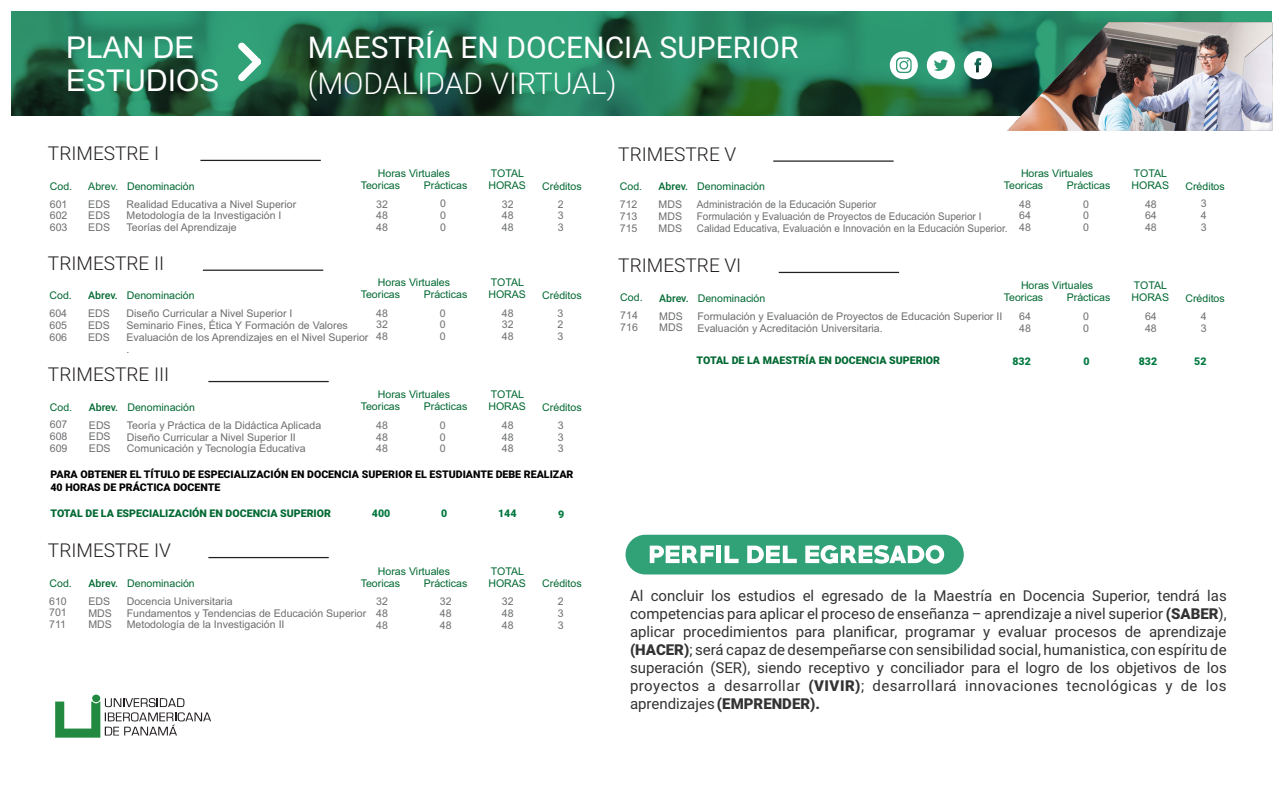
<style>
.page{position:relative;width:1283px;height:788px;background:#fff}
.page>*{position:absolute;margin:0;border:0;box-sizing:border-box;transform-origin:0 0}
.t1{font:30px "Roboto";color:#fff}
.t2{font:300 30px "Roboto";color:#fff}
.t3{font:30px/33.5px "Arial";color:#fff}
.t4{font:300 19px "Roboto";color:#231f20}
.t5{font:15px/18px "Roboto";letter-spacing:.03em;color:#333;text-align:justify}
.t6{font:10.62px/11.9px "Arial";color:#6d6e70;text-align:justify}
.t7{font:10.62px/11.9px "Arial";color:#006831}
.t8{font:10.62px/11.9px "Arial";color:#6d6e70;scale:.94 1}
.t9{font:900 10.62px/12.8px "Roboto";color:#000}
.t10{font:900 10.62px "Roboto";color:#006831}
.t11{font:900 10.62px "Roboto";color:#00783f}
.s1{font-family:"Roboto";font-weight:500}
.s2{color:#6d6e70}
.s3{font-weight:900}
</style>
<div class="page">
<img style="left:11px;top:11px;width:1260px;height:105px">
<svg style="left:238px;top:42px;width:23px;height:39px"></svg>
<img style="left:1009px;top:22px;width:263px;height:109px">
<svg style="left:55px;top:694px;width:156px;height:43px"></svg>
<svg style="left:889px;top:51px;width:103px;height:29px"></svg>
<hr style="left:200px;top:160px;width:121px;height:1px;background:#231f20">
<hr style="left:203px;top:269px;width:120px;height:2px;background:#231f20">
<hr style="left:208px;top:381px;width:121px;height:1px;background:#231f20">
<hr style="left:208px;top:557px;width:121px;height:1px;background:#231f20">
<hr style="left:773px;top:160px;width:120px;height:2px;background:#231f20">
<hr style="left:778px;top:272px;width:121px;height:1px;background:#231f20">
<div style="left:625px;top:534px;width:338px;height:40px;background:#31a178;border-radius:20px"></div>
<svg style="left:649px;top:545px;width:65px;height:18px"></svg>
<div style="left:716px;top:545px;width:5px;height:18px;background:#fff"></div>
<svg style="left:724px;top:545px;width:14px;height:18px"></svg>
<svg style="left:747px;top:545px;width:50px;height:18px"></svg>
<svg style="left:805px;top:545px;width:139px;height:18px"></svg>
<h1 class="t3" style="left:66px;top:33px;width:155px">PLAN DE<br>ESTUDIOS</h1>
<h1 class="t1" style="left:308px;top:35px;width:492px">MAESTRÍA EN DOCENCIA SUPERIOR</h1>
<h1 class="t2" style="left:308px;top:71px;width:310px">(MODALIDAD VIRTUAL)</h1>
<h2 class="t4" style="left:48px;top:146px;width:113px">TRIMESTRE I</h2>
<p class="t7" style="left:88px;top:181px;width:108px">Abrev. Denominación</p>
<p class="t7" style="left:424px;top:180px;width:45px">Prácticas</p>
<p class="t7" style="left:488px;top:168px;width:39px">TOTAL<br>HORAS</p>
<p class="t7" style="left:361px;top:168px;width:91px;text-indent:17px">Horas Virtuales<br>Teoricas</p>
<p class="t7" style="left:50px;top:181px;width:24px">Cod.</p>
<p class="t6" style="left:50px;top:199px;width:19px">601<br>602<br>603</p>
<p class="t7" style="left:542px;top:181px;width:41px">Créditos</p>
<p class="t6" style="left:88px;top:199px;width:23px">EDS EDS EDS</p>
<p class="t6" style="left:127px;top:199px;width:171px;text-align:left">Realidad Educativa a Nivel Superior<br>Metodología de la Investigación I<br>Teorías del Aprendizaje</p>
<p class="t6" style="left:376px;top:199px;width:13px">32<br>48<br>48</p>
<p class="t6" style="left:440px;top:199px;width:7px">0<br>0<br>0</p>
<p class="t6" style="left:502px;top:199px;width:13px">32<br>48<br>48</p>
<p class="t6" style="left:557px;top:199px;width:7px">2<br>3<br>3</p>
<h2 class="t4" style="left:48px;top:255px;width:118px">TRIMESTRE II</h2>
<p class="t7" style="left:88px;top:288px;width:108px;line-height:18px"><span class="s1">Abrev.</span> Denominación<br><span class="s2">EDS</span></p>
<p class="t6" style="left:88px;top:320px;width:23px">EDS<br>EDS</p>
<p class="t6" style="left:126px;top:309px;width:243px;text-align:left">Diseño Curricular a Nivel Superior I<br>Seminario Fines, Ética Y Formación de Valores Evaluación de los Aprendizajes en el Nivel Superior .</p>
<h2 class="t4" style="left:48px;top:367px;width:123px">TRIMESTRE III</h2>
<p class="t7" style="left:89px;top:399px;width:108px;line-height:17.9px"><span class="s1">Abrev.</span> Denominación<br><span class="s2">EDS</span></p>
<p class="t6" style="left:89px;top:431px;width:23px">EDS<br>EDS</p>
<p class="t6" style="left:127px;top:420px;width:196px;text-align:left">Teoría y Práctica de la Didáctica Aplicada<br>Diseño Curricular a Nivel Superior II<br>Comunicación y Tecnología Educativa</p>
<p class="t7" style="left:424px;top:289px;width:45px">Prácticas</p>
<p class="t7" style="left:488px;top:277px;width:39px">TOTAL<br>HORAS</p>
<p class="t7" style="left:361px;top:277px;width:91px;text-indent:17px">Horas Virtuales<br>Teoricas</p>
<p class="t7" style="left:542px;top:290px;width:41px">Créditos</p>
<p class="t7" style="left:49px;top:291px;width:24px">Cod.</p>
<p class="t6" style="left:49px;top:309px;width:19px">604<br>605<br>606</p>
<p class="t6" style="left:376px;top:308px;width:13px">48<br>32<br>48</p>
<p class="t6" style="left:440px;top:308px;width:7px">0<br>0<br>0</p>
<p class="t6" style="left:502px;top:308px;width:13px">48<br>32<br>48</p>
<p class="t6" style="left:557px;top:308px;width:7px">3<br>2<br>3</p>
<p class="t7" style="left:424px;top:401px;width:45px">Prácticas</p>
<p class="t7" style="left:488px;top:389px;width:39px">TOTAL<br>HORAS</p>
<p class="t7" style="left:361px;top:389px;width:91px;text-indent:17px">Horas Virtuales<br>Teoricas</p>
<p class="t7" style="left:50px;top:402px;width:24px">Cod.</p>
<p class="t6" style="left:50px;top:420px;width:19px">607<br>608<br>609</p>
<p class="t7" style="left:542px;top:402px;width:41px">Créditos</p>
<p class="t6" style="left:376px;top:420px;width:13px">48<br>48<br>48</p>
<p class="t6" style="left:440px;top:420px;width:7px">0<br>0<br>0</p>
<p class="t6" style="left:502px;top:420px;width:13px">48<br>48<br>48</p>
<p class="t6" style="left:557px;top:420px;width:7px">3<br>3<br>3</p>
<p class="t9" style="left:50px;top:469px;width:524px">PARA OBTENER EL TÍTULO DE ESPECIALIZACIÓN EN DOCENCIA SUPERIOR EL ESTUDIANTE DEBE REALIZAR<br>40 HORAS DE PRÁCTICA DOCENTE</p>
<p class="t10" style="left:50px;top:509px;width:282px">TOTAL DE LA ESPECIALIZACIÓN EN DOCENCIA SUPERIOR</p>
<p class="t11" style="left:372px;top:509px;width:20px">400</p>
<p class="t11" style="left:441px;top:509px;width:8px">0</p>
<p class="t11" style="left:498px;top:509px;width:20px">144</p>
<p class="t11" style="left:558px;top:509px;width:8px">9</p>
<h2 class="t4" style="left:48px;top:543px;width:124px">TRIMESTRE IV</h2>
<p class="t7" style="left:88px;top:575px;width:108px;line-height:18px"><span class="s1">Abrev.</span> Denominación<br><span class="s2">EDS</span></p>
<p class="t6" style="left:88px;top:608px;width:25px">MDS<br>MDS</p>
<p class="t6" style="left:127px;top:596px;width:241px;text-align:left">Docencia Universitaria<br>Fundamentos y Tendencias de Educación Superior<br>Metodología de la Investigación II</p>
<p class="t7" style="left:424px;top:578px;width:45px">Prácticas</p>
<p class="t7" style="left:488px;top:566px;width:39px">TOTAL<br>HORAS</p>
<p class="t7" style="left:361px;top:566px;width:91px;text-indent:17px">Horas Virtuales<br>Teoricas</p>
<p class="t7" style="left:49px;top:578px;width:24px">Cod.</p>
<p class="t6" style="left:49px;top:596px;width:19px">610<br>701<br>711</p>
<p class="t7" style="left:542px;top:578px;width:41px">Créditos</p>
<p class="t6" style="left:376px;top:596px;width:13px">32<br>48<br>48</p>
<p class="t6" style="left:440px;top:596px;width:13px">32<br>48<br>48</p>
<p class="t6" style="left:502px;top:596px;width:13px">32<br>48<br>48</p>
<p class="t6" style="left:557px;top:596px;width:7px">2<br>3<br>3</p>
<h2 class="t4" style="left:618px;top:146px;width:119px">TRIMESTRE V</h2>
<p class="t7" style="left:658px;top:178px;width:108px;line-height:18px"><span class="s1">Abrev.</span> Denominación<br><span class="s2">MDS</span></p>
<p class="t6" style="left:658px;top:211px;width:25px">MDS<br>MDS</p>
<p class="t8" style="left:697px;top:200px;width:332px">Administración de la Educación Superior<br>Formulación y Evaluación de Proyectos de Educación Superior I<br>Calidad Educativa, Evaluación e Innovación en la Educación Superior.</p>
<h2 class="t4" style="left:618px;top:258px;width:124px">TRIMESTRE VI</h2>
<p class="t7" style="left:659px;top:290px;width:108px;line-height:17.9px"><span class="s1">Abrev.</span> Denominación<br><span class="s2">MDS</span></p>
<p class="t6" style="left:659px;top:322px;width:25px">MDS</p>
<p class="t6" style="left:697px;top:311px;width:306px">Formulación y Evaluación de Proyectos de Educación Superior II<br>Evaluación y Acreditación Universitaria.</p>
<p class="t7" style="left:1066px;top:180px;width:45px">Prácticas</p>
<p class="t7" style="left:1131px;top:168px;width:39px">TOTAL<br>HORAS</p>
<p class="t7" style="left:1003px;top:168px;width:91px;text-indent:17px">Horas Virtuales<br>Teoricas</p>
<p class="t7" style="left:1185px;top:181px;width:41px">Créditos</p>
<p class="t7" style="left:620px;top:182px;width:24px">Cod.</p>
<p class="t6" style="left:620px;top:199px;width:19px">712<br>713<br>715</p>
<p class="t6" style="left:1019px;top:199px;width:13px">48<br>64<br>48</p>
<p class="t6" style="left:1083px;top:199px;width:7px">0<br>0<br>0</p>
<p class="t6" style="left:1145px;top:199px;width:13px">48<br>64<br>48</p>
<p class="t6" style="left:1200px;top:199px;width:7px">3<br>4<br>3</p>
<p class="t7" style="left:1066px;top:292px;width:45px">Prácticas</p>
<p class="t7" style="left:1131px;top:280px;width:39px">TOTAL<br>HORAS</p>
<p class="t7" style="left:1003px;top:280px;width:91px;text-indent:17px">Horas Virtuales<br>Teoricas</p>
<p class="t7" style="left:620px;top:293px;width:24px">Cod.</p>
<p class="t6" style="left:620px;top:310px;width:19px">714<br>716</p>
<p class="t7" style="left:1185px;top:293px;width:41px">Créditos</p>
<p class="t6" style="left:1019px;top:311px;width:13px">64<br>48</p>
<p class="t6" style="left:1083px;top:311px;width:7px">0<br>0</p>
<p class="t6" style="left:1145px;top:311px;width:13px">64<br>48</p>
<p class="t6" style="left:1200px;top:311px;width:7px">4<br>3</p>
<p class="t10" style="left:696px;top:356px;width:245px">TOTAL DE LA MAESTRÍA EN DOCENCIA SUPERIOR</p>
<p class="t11" style="left:1012px;top:357px;width:20px">832</p>
<p class="t11" style="left:1083px;top:356px;width:8px">0</p>
<p class="t11" style="left:1138px;top:356px;width:20px">832</p>
<p class="t11" style="left:1194px;top:357px;width:14px">52</p>
<p class="t5" style="left:630px;top:588px;width:598px">Al concluir los estudios el egresado de la Maestría en Docencia Superior, tendrá las competencias para aplicar el proceso de enseñanza – aprendizaje a nivel superior <span class="s3">(SABER</span>), aplicar procedimientos para planificar, programar y evaluar procesos de aprendizaje <span class="s3">(HACER)</span>; será capaz de desempeñarse con sensibilidad social, humanistica, con espíritu de superación (SER), siendo receptivo y conciliador para el logro de los objetivos de los proyectos a desarrollar <span class="s3">(VIVIR)</span>; desarrollará innovaciones tecnológicas y de los aprendizajes <span class="s3">(EMPRENDER).</span></p>
</div>
